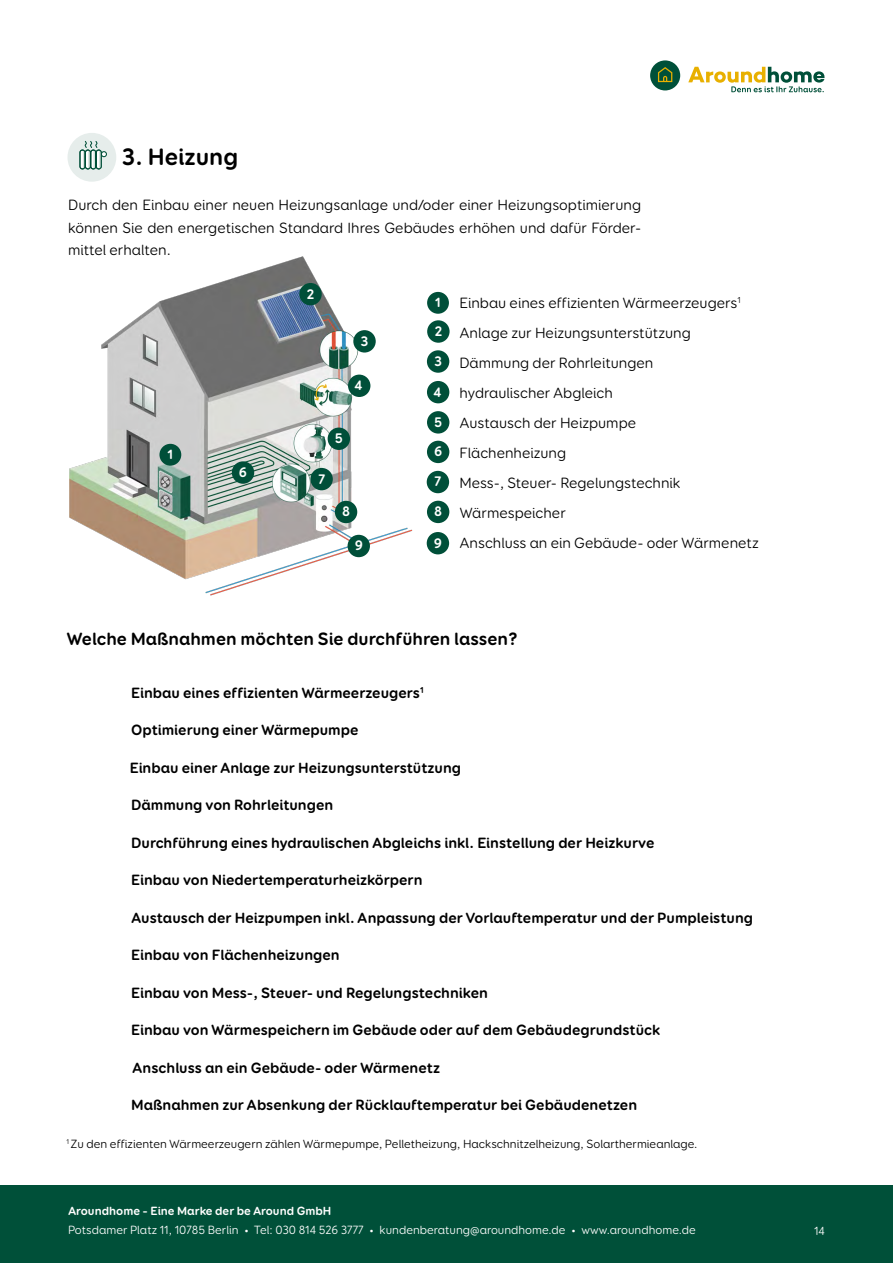
<style>
.page{position:relative;width:893px;height:1263px;background:#fff}
.page>*{position:absolute;margin:0;border:0;box-sizing:border-box;transform-origin:0 0}
.t1{font:700 24px "Booster Next FY";color:#000}
.t2{font:700 18px "Booster Next FY";color:#000}
.t3{font:700 15px "Booster Next FY";color:#000}
.t4{font:15px/30px "Booster Next FY";color:#000;text-align:justify}
.t5{font:700 13.95px "Booster Next FY";color:#fff}
.t6{font:700 13.65px "Booster Next FY";color:#fff}
.t7{font:12px "Booster Next FY";color:#000}
.t8{font:12px "Booster Next FY";color:#fff}
.t9{font:700 12px "Booster Next FY";color:#fff}
</style>
<div class="page">
<div style="left:0;top:1185px;width:893px;height:78px;background:#005039"></div>
<div style="left:650px;top:60px;width:30px;height:30px;background:#005039;border-radius:50%"></div>
<svg style="left:658px;top:67px;width:14px;height:15px"></svg>
<svg style="left:688px;top:67px;width:136px;height:25px"></svg>
<img style="left:69px;top:256px;width:344px;height:340px">
<div style="left:68px;top:133px;width:48px;height:49px;background:#e6edeb;border-radius:50%"></div>
<svg style="left:79px;top:141px;width:28px;height:29px"></svg>
<div style="left:427px;top:292px;width:22px;height:22px;background:#004f39;border-radius:50%"></div>
<div style="left:159px;top:444px;width:22px;height:22px;background:#004f39;border-radius:50%"></div>
<div style="left:427px;top:320px;width:23px;height:23px;background:#004f39;border-radius:50%"></div>
<div style="left:299px;top:283px;width:23px;height:22px;background:#004f39;border-radius:50%"></div>
<div style="left:427px;top:350px;width:22px;height:23px;background:#004f39;border-radius:50%"></div>
<div style="left:353px;top:330px;width:23px;height:23px;background:#004f39;border-radius:50%"></div>
<div style="left:427px;top:381px;width:22px;height:22px;background:#004f39;border-radius:50%"></div>
<div style="left:348px;top:375px;width:22px;height:22px;background:#004f39;border-radius:50%"></div>
<div style="left:427px;top:411px;width:22px;height:23px;background:#004f39;border-radius:50%"></div>
<div style="left:328px;top:428px;width:22px;height:22px;background:#004f39;border-radius:50%"></div>
<div style="left:427px;top:471px;width:22px;height:22px;background:#004f39;border-radius:50%"></div>
<div style="left:310px;top:468px;width:23px;height:22px;background:#004f39;border-radius:50%"></div>
<div style="left:427px;top:441px;width:22px;height:22px;background:#004f39;border-radius:50%"></div>
<div style="left:232px;top:461px;width:22px;height:23px;background:#004f39;border-radius:50%"></div>
<div style="left:427px;top:501px;width:22px;height:22px;background:#004f39;border-radius:50%"></div>
<div style="left:335px;top:501px;width:22px;height:22px;background:#004f39;border-radius:50%"></div>
<div style="left:427px;top:532px;width:22px;height:22px;background:#004f39;border-radius:50%"></div>
<div style="left:348px;top:535px;width:22px;height:22px;background:#004f39;border-radius:50%"></div>
<h1 class="t1" style="left:122px;top:142px;width:118px">3. Heizung</h1>
<p class="t4" style="left:68px;top:194px;width:575px;line-height:22.5px">Durch den Einbau einer neuen Heizungsanlage und/oder einer Heizungsoptimierung können Sie den energetischen Standard Ihres Gebäudes erhöhen und dafür Förder&shy;mittel erhalten.</p>
<p class="t6" style="left:168px;top:446px;width:7px">1</p>
<p class="t5" style="left:239px;top:463px;width:10px">6</p>
<p class="t5" style="left:307px;top:285px;width:9px">2</p>
<p class="t5" style="left:361px;top:332px;width:9px">3</p>
<p class="t5" style="left:354px;top:377px;width:9px">4</p>
<p class="t5" style="left:335px;top:430px;width:9px">5</p>
<p class="t6" style="left:435px;top:294px;width:7px">1</p>
<p class="t5" style="left:435px;top:322px;width:9px">2</p>
<p class="t5" style="left:434px;top:352px;width:9px">3</p>
<p class="t5" style="left:433px;top:383px;width:9px">4</p>
<p class="t5" style="left:434px;top:413px;width:9px">5</p>
<p class="t5" style="left:434px;top:443px;width:10px">6</p>
<p class="t5" style="left:318px;top:470px;width:8px">7</p>
<p class="t5" style="left:435px;top:473px;width:8px">7</p>
<p class="t5" style="left:342px;top:503px;width:9px">8</p>
<p class="t5" style="left:434px;top:503px;width:9px">8</p>
<p class="t5" style="left:355px;top:537px;width:10px">9</p>
<p class="t5" style="left:434px;top:534px;width:10px">9</p>
<p class="t4" style="left:459px;top:287px;width:301px;text-align:left">Einbau eines effizienten Wärmeerzeugers<sup>1<br></sup>Anlage zur Heizungsunterstützung<br>Dämmung der Rohrleitungen<br>hydraulischer Abgleich<br>Austausch der Heizpumpe<br>Flächenheizung<br>Mess-, Steuer- Regelungstechnik<br>Wärmespeicher<br>Anschluss an ein Gebäude- oder Wärmenetz</p>
<p class="t2" style="left:66px;top:627px;width:453px">Welche Maßnahmen möchten Sie durchführen lassen?</p>
<p class="t3" style="left:131px;top:683px;width:294px">Einbau eines effizienten Wärmeerzeugers<sup>1</sup></p>
<p class="t3" style="left:131px;top:720px;width:229px">Optimierung einer Wärmepumpe</p>
<p class="t3" style="left:130px;top:758px;width:333px">Einbau einer Anlage zur Heizungsunterstützung</p>
<p class="t3" style="left:131px;top:795px;width:204px">Dämmung von Rohrleitungen</p>
<p class="t3" style="left:131px;top:833px;width:525px">Durchführung eines hydraulischen Abgleichs inkl. Einstellung der Heizkurve</p>
<p class="t3" style="left:131px;top:870px;width:293px">Einbau von Niedertemperaturheizkörpern</p>
<p class="t3" style="left:131px;top:908px;width:623px">Austausch der Heizpumpen inkl. Anpassung der Vorlauftemperatur und der Pumpleistung</p>
<p class="t3" style="left:131px;top:945px;width:210px">Einbau von Flächenheizungen</p>
<p class="t3" style="left:131px;top:983px;width:358px">Einbau von Mess-, Steuer- und Regelungstechniken</p>
<p class="t3" style="left:131px;top:1020px;width:531px">Einbau von Wärmespeichern im Gebäude oder auf dem Gebäudegrundstück</p>
<p class="t3" style="left:132px;top:1058px;width:309px">Anschluss an ein Gebäude- oder Wärmenetz</p>
<p class="t3" style="left:131px;top:1095px;width:508px">Maßnahmen zur Absenkung der Rücklauftemperatur bei Gebäudenetzen</p>
<p class="t7" style="left:66px;top:1136px;width:633px"><sup>1</sup> Zu den effizienten Wärmeerzeugern zählen Wärmepumpe, Pelletheizung, Hackschnitzelheizung, Solarthermieanlage.</p>
<p class="t9" style="left:68px;top:1203px;width:265px">Aroundhome – Eine Marke der be Around GmbH</p>
<p class="t8" style="left:68px;top:1223px;width:629px">Potsdamer Platz 11, 10785 Berlin • Tel: 030 814 526 3777 • kundenberatung@aroundhome.de • www.aroundhome.de</p>
<p class="t8" style="left:814px;top:1223px;width:12px">14</p>
</div>
